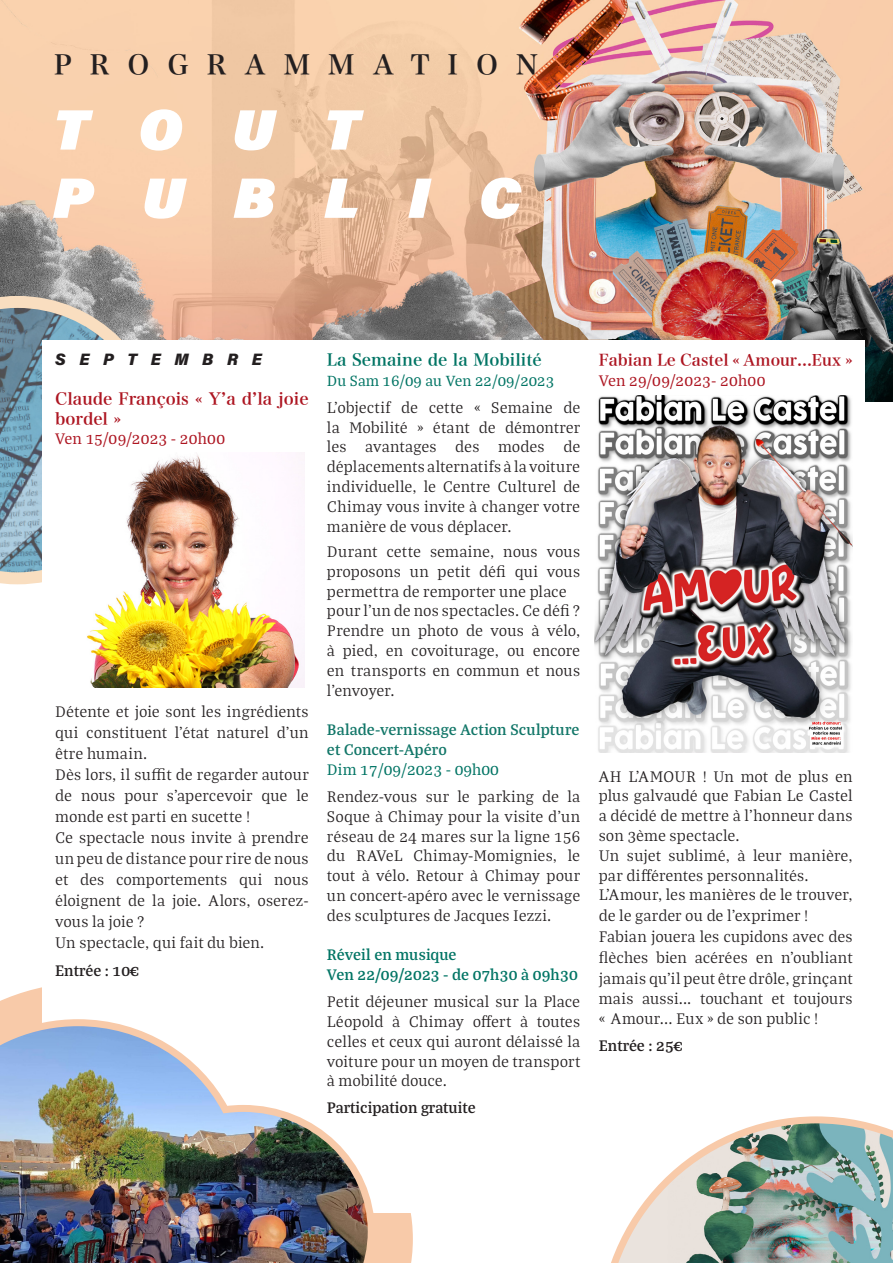
<style>
.page{position:relative;width:893px;height:1263px;background:#fff}
.page>*{position:absolute;margin:0;border:0;box-sizing:border-box;transform-origin:0 0}
.t1{font:56.85px "Acumin Variable Concept";letter-spacing:.87em;color:#fff}
.t2{font:27px "Hira Min Pro W6";letter-spacing:.67em;color:#231f20}
.t3{font:300 16.5px/19.8px "Bagatela";letter-spacing:.005em;color:#231f20;text-align:justify}
.t4{font:600 16.5px "Bagatela";letter-spacing:.005em;color:#007464}
.t5{font:600 16.5px "Bagatela";color:#231f20}
.t6{font:16.5px "Bagatela";letter-spacing:.01em;color:#ad1521}
.t7{font:16.5px/19.8px "Bagatela";color:#007464}
.t8{font:16.5px/19.8px "Hira Min Pro W6";color:#ad1521}
.t9{font:600 16.5px "Bagatela";letter-spacing:.01em;color:#117668}
.t10{font:16.5px "Hira Min Pro W6";color:#007464}
.t11{font:16.5px "Acumin Variable Concept";letter-spacing:.82em;color:#231f20}
.t12{font:15.9px "Bagatela";color:#007464}
.t13{font:15.9px "Hira Min Pro W6";color:#ad1521}
.s1{font-weight:600;color:#117668}
.s2{font-size:16.2px}
.s3{font-size:15.6px}
</style>
<div class="page">
<div style="left:378px;top:1213px;width:35px;height:50px;background:#f8caa9"></div>
<img style="left:0;top:0;width:893px;height:402px">
<svg style="left:0;top:296px;width:162px;height:288px;background:#8a9fa9"></svg>
<div style="left:42px;top:340px;width:823px;height:873px;background:#fff"></div>
<img style="left:594px;top:395px;width:259px;height:357px">
<img style="left:87px;top:455px;width:217px;height:232px">
<img style="left:0;top:1016px;width:378px;height:247px">
<img style="left:611px;top:1116px;width:282px;height:147px">
<p class="t2" style="left:54px;top:41px;width:486px">PROGRAMMATION</p>
<p class="t1" style="left:53px;top:91px;width:308px">TOUT</p>
<p class="t1" style="left:53px;top:159px;width:469px">PUBLIC</p>
<p class="t11" style="left:55px;top:348px;width:208px">SEPTEMBRE</p>
<p class="t8" style="left:55px;top:387px;width:255px">Claude François « Y’a d’la joie bordel »</p>
<p class="t6" style="left:55px;top:428px;width:172px">Ven 15/09/2023 - 20h00</p>
<p class="t3" style="left:55px;top:701px;width:255px;line-height:21px">Détente et joie sont les ingrédients qui constituent l’état naturel d’un être humain.</p>
<p class="t3" style="left:55px;top:764px;width:255px;line-height:21px">Dès lors, il suffit de regarder autour de nous pour s’apercevoir que le monde est parti en sucette !</p>
<p class="t3" style="left:55px;top:827px;width:255px;line-height:21px">Ce spectacle nous invite à prendre un peu de distance pour rire de nous et des comportements qui nous éloignent de la joie. Alors, oserez&shy;vous la joie ?</p>
<p class="t3" style="left:55px;top:932px;width:211px">Un spectacle, qui fait du bien.</p>
<p class="t5" style="left:55px;top:959px;width:85px">Entrée : 10€</p>
<p class="t10" style="left:327px;top:345px;width:216px">La Semaine de la Mobilité</p>
<p class="t12" style="left:327px;top:370px;width:229px">Du Sam 16/09 au Ven 22/09/2023</p>
<p class="t3" style="left:327px;top:397px;width:255px">L’objectif de cette « Semaine de la Mobilité » étant de démontrer les avantages des modes de déplacements alternatifs à la voiture individuelle, le Centre Culturel de Chimay vous invite à changer votre manière de vous déplacer.</p>
<p class="t3" style="left:327px;top:541px;width:255px">Durant cette semaine, nous vous proposons un petit défi qui vous permettra de remporter une place</p>
<p class="t3" style="left:327px;top:600px;width:255px">pour l’un de nos spectacles. Ce défi ?<br>Prendre un photo de vous à vélo, à pied, en covoiturage, ou encore en transports en commun et nous l'envoyer.</p>
<p class="t9" style="left:327px;top:719px;width:254px">Balade-vernissage Action Sculpture</p>
<p class="t7" style="left:327px;top:739px;width:174px"><span class="s1">et Concert-Apéro<br></span>Dim 17/09/2023 - 09h00</p>
<p class="t3" style="left:327px;top:786px;width:255px">Rendez-vous sur le parking de la Soque à Chimay pour la visite d'un réseau de 24 mares sur la ligne 156 du RAVeL Chimay-Momignies, le tout à vélo. Retour à Chimay pour un concert-apéro avec le vernissage des sculptures de Jacques Iezzi.</p>
<p class="t4" style="left:327px;top:944px;width:131px">Réveil en musique</p>
<p class="t4" style="left:327px;top:964px;width:252px">Ven 22/09/2023 - de 07h30 à 09h30</p>
<p class="t3" style="left:327px;top:991px;width:255px">Petit déjeuner musical sur la Place Léopold à Chimay offert à toutes celles et ceux qui auront délaissé la voiture pour un moyen de transport à mobilité douce.</p>
<p class="t5" style="left:327px;top:1097px;width:150px">Participation gratuite</p>
<p class="t13" style="left:599px;top:346px;width:255px">Fabian Le Castel <span class="s2">«</span> <span class="s3">Amour…Eux</span> <span class="s2">»</span></p>
<p class="t6" style="left:599px;top:369px;width:168px">Ven 29/09/2023- 20h00</p>
<p class="t3" style="left:599px;top:765px;width:255px">AH L'AMOUR ! Un mot de plus en plus galvaudé que Fabian Le Castel a décidé de mettre à l'honneur dans son 3ème spectacle.</p>
<p class="t3" style="left:599px;top:845px;width:255px">Un sujet sublimé, à leur manière, par différentes personnalités.</p>
<p class="t3" style="left:599px;top:884px;width:255px;line-height:21px">L'Amour, les manières de le trouver, de le garder ou de l'exprimer !</p>
<p class="t3" style="left:599px;top:926px;width:255px;line-height:20.4px">Fabian jouera les cupidons avec des flèches bien acérées en n'oubliant jamais qu'il peut être drôle, grinçant mais aussi... touchant et toujours « Amour... Eux » de son public !</p>
<p class="t5" style="left:599px;top:1035px;width:85px">Entrée : 25€</p>
</div>
